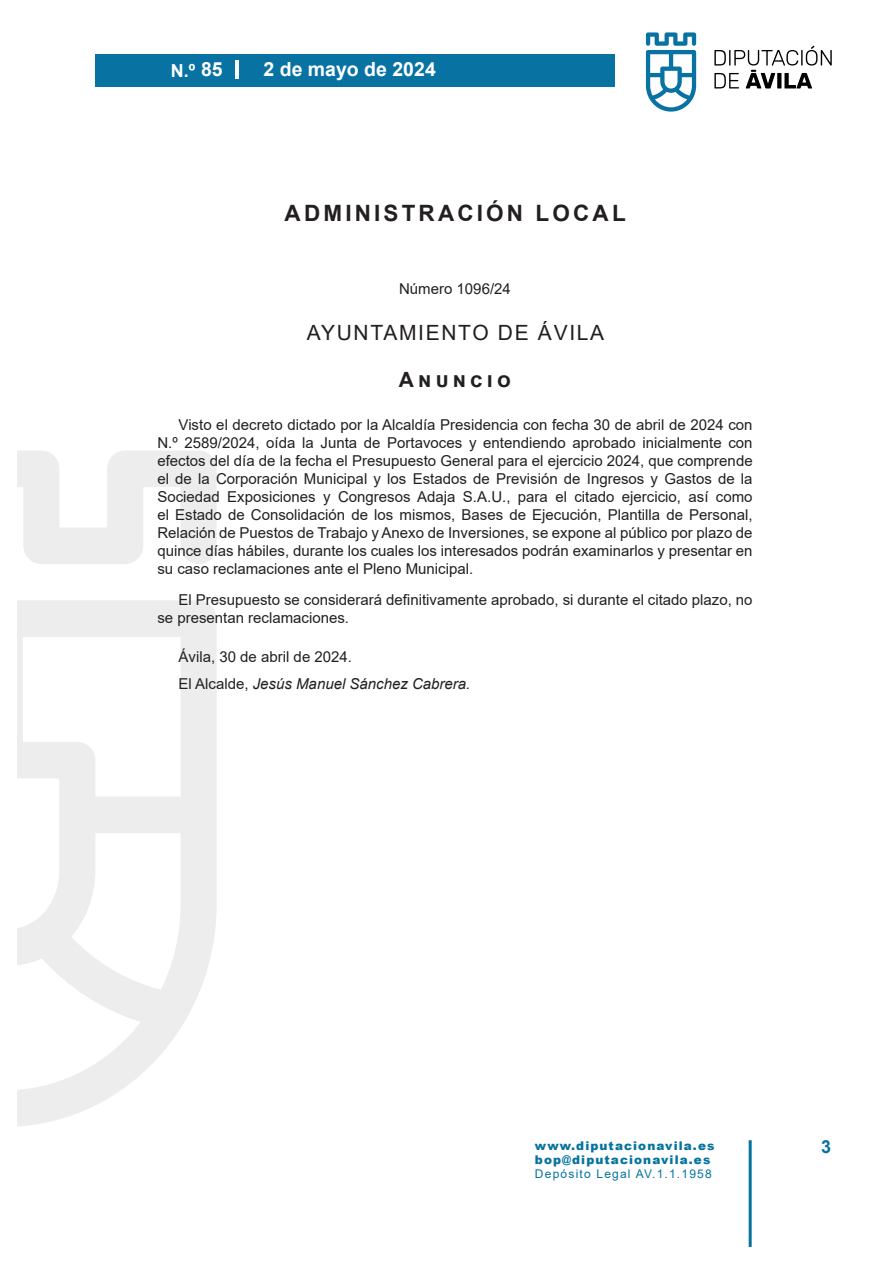
<style>
.page{position:relative;width:893px;height:1263px;background:#fff}
.page>*{position:absolute;margin:0;border:0;box-sizing:border-box;transform-origin:0 0}
.SECCION{font:700 22.5px "Arial";letter-spacing:.14em;color:#231f20}
.ORGANISMO{font:21px "Arial";letter-spacing:.08em;color:#231f20}
.ANUNCIO_1{font:21px "Arial Bold MT2";color:#231f20}
.t1{font:700 19.5px "Arial";color:#fff}
.t2{font:700 18px "Arial";color:#fff}
.t3{font:700 18px "Arial";color:#0873a3}
.TEXTO{font:15px/18px "Arial";color:#231f20;text-align:justify}
.TEXTO-2{font:15px/18px "Arial MT2";color:#231f20}
.FIRMA{font:italic 15px "Arial";color:#231f20}
.FIRMA-2{font:15px "Arial";color:#231f20}
.REFERENCIA{font:15px "Arial";color:#231f20}
.t4{font:900 12px "Arial";letter-spacing:.09em;color:#05739e}
.t5{font:12px "Arial";letter-spacing:.1em;color:#05739e}
.s1{font-size:19.5px}
.s2{font-family:"Arial"}
.s3{font-style:normal}
</style>
<div class="page">
<div style="left:95px;top:54px;width:520px;height:33px;background:#0873a3"></div>
<svg style="left:646px;top:32px;width:50px;height:80px"></svg>
<svg style="left:714px;top:46px;width:118px;height:42px"></svg>
<hr style="left:749px;top:1140px;width:3px;height:106px;background:#05739e">
<hr style="left:236px;top:60px;width:3px;height:18px;background:#fff">
<svg style="left:17px;top:451px;width:200px;height:675px"></svg>
<p class="t2" style="left:171px;top:58px;width:53px">N.º <span class="s1">85</span></p>
<h3 class="t1" style="left:263px;top:56px;width:174px">2 de mayo de 2024</h3>
<p class="SECCION" style="left:285px;top:197px;width:343px">ADMINISTRACIÓN LOCAL</p>
<p class="REFERENCIA" style="left:399px;top:278px;width:113px">Número 1096/24</p>
<p class="ORGANISMO" style="left:307px;top:318px;width:299px">AYUNTAMIENTO DE ÁVILA</p>
<p class="ANUNCIO_1" style="left:399px;top:364px;width:114px">Anuncio</p>
<p class="TEXTO" style="left:157px;top:416px;width:597px;text-indent:21px">Visto el decreto dictado por la Alcaldía Presidencia con fecha 30 de abril de 2024 con N.º 2589/2024, oída la Junta de Portavoces y entendiendo aprobado inicialmente con efectos del día de la fecha el Presupuesto General para el ejercicio 2024, que comprende el de la Corporación Municipal y los Estados de Previsión de Ingresos y Gastos de la Sociedad Exposiciones y Congresos Adaja S.A.U., para el citado ejercicio, así como el Estado de Consolidación de los mismos, Bases de Ejecución, Plantilla de Personal, Relación de Puestos de Trabajo y Anexo de Inversiones, se expone al público por plazo de quince días hábiles, durante los cuales los interesados podrán examinarlos y presentar en su caso reclamaciones ante el Pleno Municipal.</p>
<p class="TEXTO-2" style="left:157px;top:591px;width:597px;text-indent:21px">El Presupuesto se considerará definitivamente aprobado, si durante el citado plazo, no <span class="s2">se presentan reclamaciones.</span></p>
<p class="FIRMA-2" style="left:179px;top:647px;width:175px">Ávila, 30 de abril de 2024.</p>
<p class="FIRMA" style="left:179px;top:674px;width:293px"><span class="s3">El Alcalde,</span> Jesús Manuel Sánchez Cabrera.</p>
<p class="t4" style="left:535px;top:1136px;width:181px">www.diputacionavila.es</p>
<p class="t3" style="left:821px;top:1134px;width:12px">3</p>
<p class="t4" style="left:535px;top:1151px;width:177px">bop@diputacionavila.es</p>
<p class="t5" style="left:535px;top:1166px;width:178px">Depósito Legal AV.1.1.1958</p>
</div>
